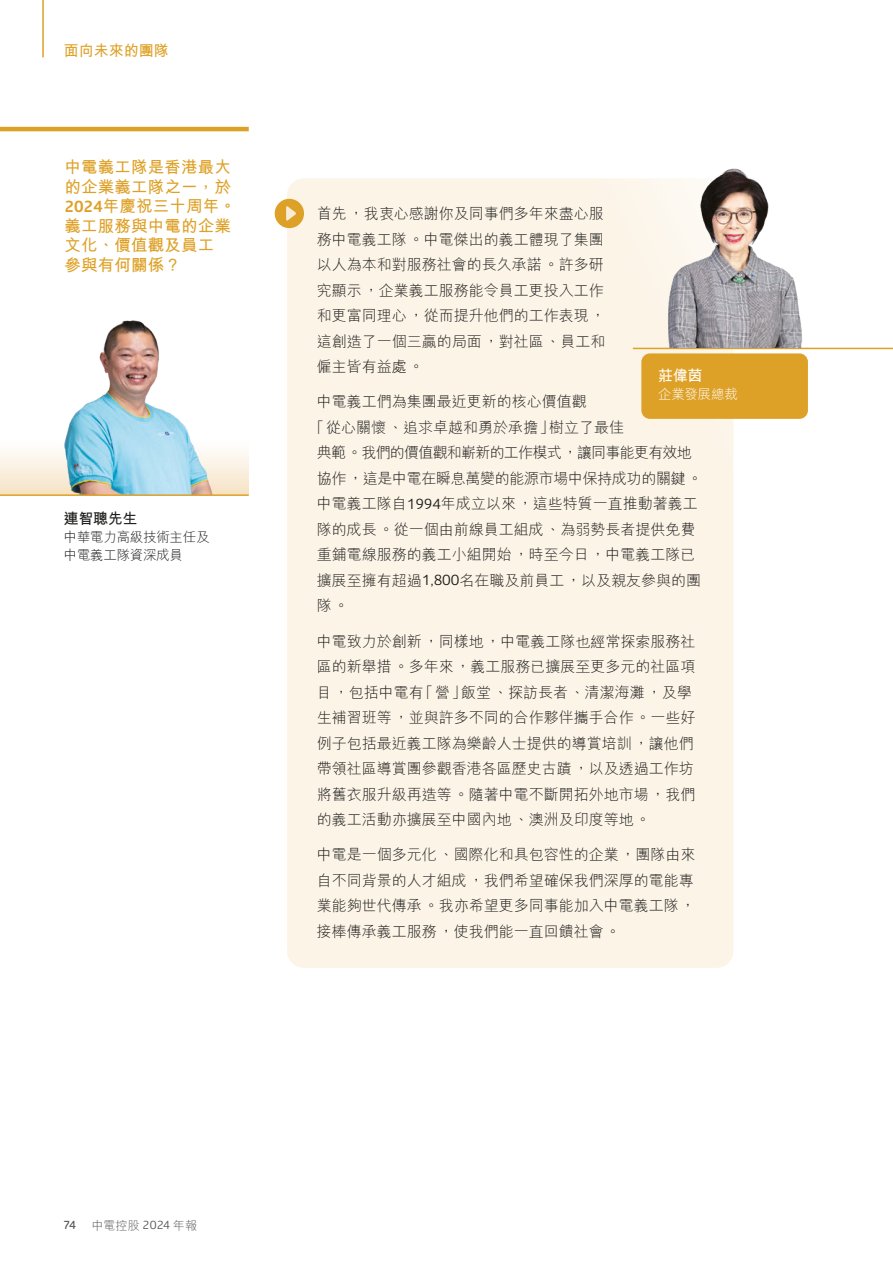
<style>
.page{position:relative;width:893px;height:1263px;background:#fff}
.page>*{position:absolute;margin:0;border:0;box-sizing:border-box;transform-origin:0 0}
.t1{font:700 16.5px/19.5px "M Hei HK";letter-spacing:.01em;color:#dea127}
.t2{font:300 15px/25.5px "M Hei HK";color:#1c1c1b}
.t3{font:300 15px "M Hei HK";letter-spacing:-.05em;color:#1c1c1b}
.t4{font:300 15px "M Hei HK";letter-spacing:-.02em;color:#1c1c1b}
.t5{font:700 15px "M Hei HK";color:#dea127}
.t6{font:700 15px "M Hei HK";letter-spacing:-.02em;color:#1c1c1b}
.t7{font:700 15px "M Hei HK";color:#fff}
.t8{font:300 13.5px/18px "M Hei HK";letter-spacing:-.02em;color:#1c1c1b}
.t9{font:300 13.5px "M Hei HK";letter-spacing:-.02em;color:#fff}
.t10{font:300 12px "M Hei HK";letter-spacing:.005em;color:#575756}
.t11{font:600 12px "Glober";color:#575756}
.s1{font-family:"Glober"}
.s2{font-family:"Glober";font-weight:400}
.s3{font-family:"M Hei HKS"}
</style>
<div class="page">
<div style="left:0;top:398px;width:249px;height:96px;background:linear-gradient(to bottom,#fff,#f8e9d2)"></div>
<div style="left:287px;top:178px;width:446px;height:790px;background:#fcf4e7;border-radius:17px"></div>
<hr style="left:0;top:127px;width:249px;height:4px;background:#dea127">
<hr style="left:633px;top:348px;width:260px;height:1px;background:#dea127">
<div style="left:641px;top:353px;width:167px;height:66px;background:#dea127;border-radius:9px"></div>
<div style="left:275px;top:199px;width:29px;height:29px;background:#dea127;border-radius:50%"></div>
<svg style="left:286px;top:206px;width:10px;height:15px"></svg>
<img style="left:60px;top:320px;width:156px;height:174px">
<img style="left:638px;top:168px;width:189px;height:180px">
<hr style="left:0;top:494px;width:249px;height:2px;background:#dea127">
<hr style="left:42px;top:0;width:2px;height:57px;background:#dea127">
<p class="t5" style="left:64px;top:40px;width:107px">面向未來的團隊</p>
<p class="t1" style="left:64px;top:157px;width:173px">中電義工隊是香港最大的企業義工隊之一，於<br><span class="s1">2024</span>年慶祝三十周年。義工服務與中電的企業文化、價值觀及員工<br>參與有何關係？</p>
<p class="t6" style="left:64px;top:508px;width:75px">連智聰先生</p>
<p class="t8" style="left:64px;top:528px;width:147px">中華電力高級技術主任及中電義工隊資深成員</p>
<p class="t2" style="left:317px;top:201px;width:290px">首先，我衷心感謝你及同事們多年來盡心服務中電義工隊。中電傑出的義工體現了集團以人為本和對服務社會的長久承諾。許多研究顯示，企業義工服務能令員工更投入工作和更富同理心，從而提升他們的工作表現，這創造了一個三贏的局面，對社區、員工和僱主皆有益處。</p>
<p class="t2" style="left:317px;top:389px;width:271px">中電義工們為集團最近更新的核心價值觀</p>
<p class="t2" style="left:309px;top:414px;width:316px">「從心關懷、追求卓越和勇於承擔」樹立了最佳</p>
<p class="t3" style="left:317px;top:442px;width:377px">典範。我們的價值觀和嶄新的工作模式，讓同事能更有效地</p>
<p class="t4" style="left:317px;top:468px;width:387px">協作，這是中電在瞬息萬變的能源市場中保持成功的關鍵。</p>
<p class="t2" style="left:317px;top:491px;width:383px">中電義工隊自<span class="s2">1994</span>年成立以來，這些特質一直推動著義工</p>
<p class="t2" style="left:317px;top:516px;width:380px">隊的成長。從一個由前線員工組成、為弱勢長者提供免費</p>
<p class="t2" style="left:317px;top:542px;width:380px">重鋪電線服務的義工小組開始，時至今日，中電義工隊已</p>
<p class="t2" style="left:317px;top:567px;width:386px">擴展至擁有超過<span class="s2">1,800</span>名在職及前員工，以及親友參與的團</p>
<p class="t2" style="left:317px;top:593px;width:33px">隊。</p>
<p class="t2" style="left:317px;top:628px;width:380px">中電致力於創新，同樣地，中電義工隊也經常探索服務社區的新舉措。多年來，義工服務已擴展至更多元的社區項目，包括中電有「營」飯堂、探訪長者、清潔海灘，及學生補習班<span class="s3">等</span>，並與許多不同的合作夥伴攜手合作。一些好例子包括最近義工隊為樂齡人士提供的導賞培訓，讓他們帶領社區導賞團參觀香港各區歷史古蹟，以及透過工作坊將舊衣服升級再造<span class="s3">等</span>。隨著中電不斷開拓外地市場，我們的義工活動亦擴展至中國內地、澳洲及印度<span class="s3">等</span>地。</p>
<p class="t2" style="left:317px;top:841px;width:380px">中電是一個多元化、國際化和具包容性的企業，團隊由來自不同背景的人才組成，我們希望確保我們深厚的電能專業能夠世代傳承。我亦希望更多同事能加入中電義工隊，接棒傳承義工服務，使我們能一直回饋社會。</p>
<p class="t7" style="left:658px;top:365px;width:46px">莊偉茵</p>
<p class="t9" style="left:658px;top:385px;width:81px">企業發展總裁</p>
<p class="t11" style="left:64px;top:1216px;width:14px">74</p>
<p class="t10" style="left:92px;top:1217px;width:107px">中電控股 <span class="s2">2024</span> 年報</p>
</div>
